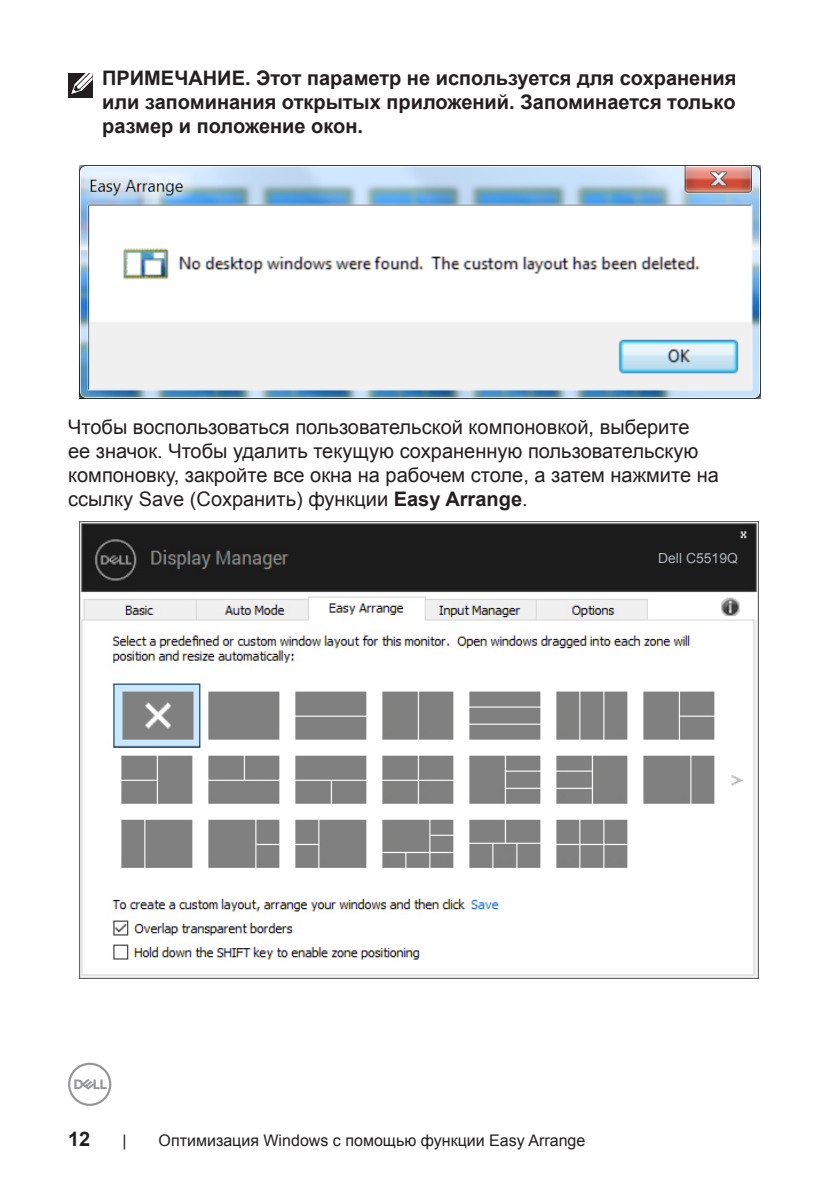
<style>
.page{position:relative;width:840px;height:1191px;background:#fff}
.page>*{position:absolute;margin:0;border:0;box-sizing:border-box;transform-origin:0 0}
.Paragraph{font:20px/24px "Arial";color:#231f20}
.Note{font:700 20px/24px "Arial";color:#231f20;text-align:justify}
.t1{font:16px "Arial";color:#231f20}
.t2{font:14px "Arial";color:#aeb4ba}
.s1{font-weight:700}
</style>
<div class="page">
<svg style="left:68px;top:1062px;width:43px;height:44px"></svg>
<img style="left:79px;top:166px;width:681px;height:233px">
<img style="left:79px;top:521px;width:679px;height:458px">
<div style="left:636px;top:549px;width:111px;height:19px;background:#1b1b1b"></div>
<div style="left:68px;top:73px;width:24px;height:24px;background:#231f20"></div>
<svg style="left:71px;top:73px;width:22px;height:22px"></svg>
<p class="Note" style="left:102px;top:67px;width:635px">ПРИМЕЧАНИЕ. Этот параметр не используется для сохранения или запоминания открытых приложений. Запоминается только размер и положение окон.</p>
<p class="Paragraph" style="left:68px;top:415px;width:652px">Чтобы воспользоваться пользовательской компоновкой, выберите<br>ее значок. Чтобы удалить текущую сохраненную пользовательскую компоновку, закройте все окна на рабочем столе, а затем нажмите на ссылку Save (Сохранить) функции <span class="s1">Easy Arrange</span>.</p>
<p class="t2" style="left:657px;top:549px;width:81px">Dell C5519Q</p>
<p class="Note" style="left:68px;top:1127px;width:24px">12</p>
<p class="t1" style="left:122px;top:1129px;width:6px">|</p>
<p class="t1" style="left:158px;top:1129px;width:428px">Оптимизация Windows с помощью функции Easy Arrange</p>
</div>
